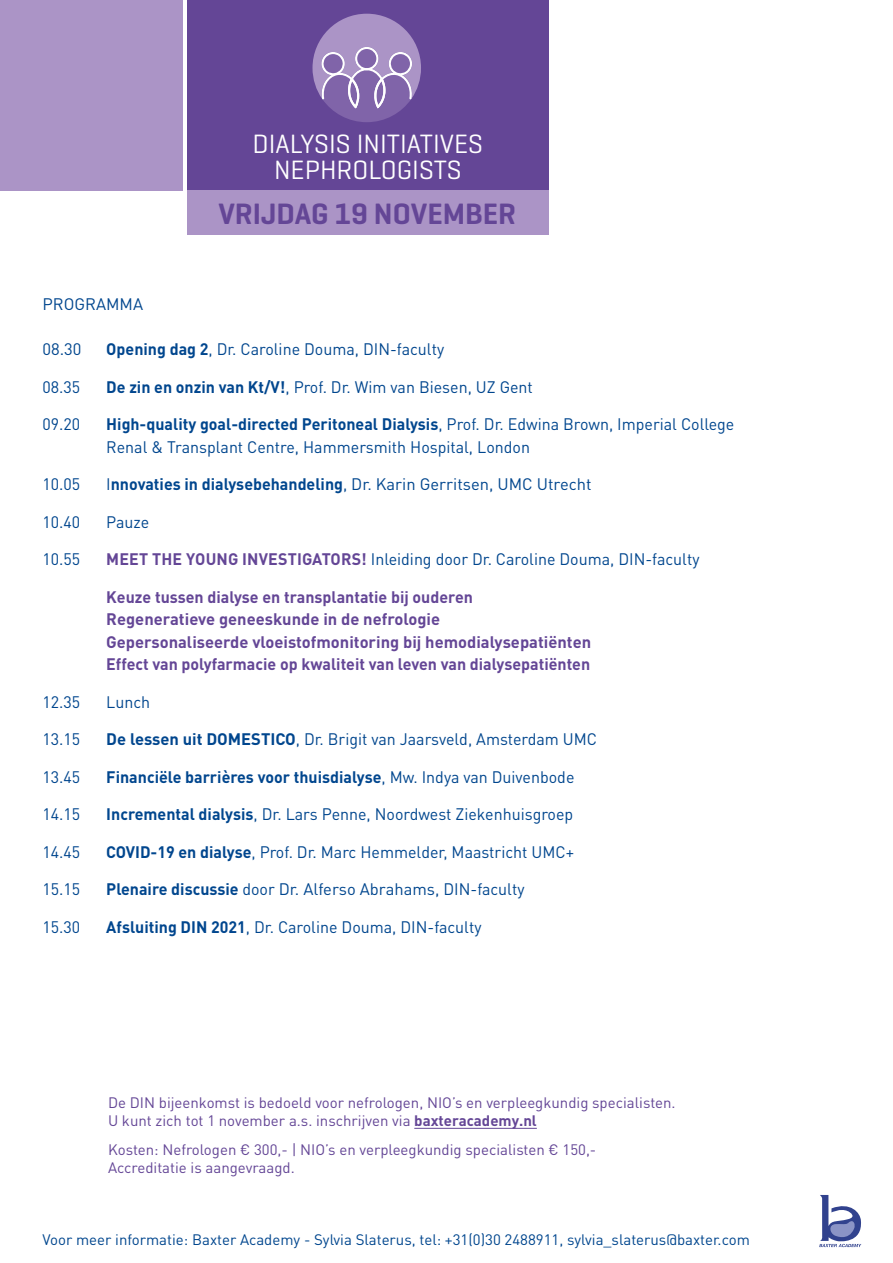
<style>
.page{position:relative;width:893px;height:1263px;background:#fff}
.page>*{position:absolute;margin:0;border:0;box-sizing:border-box;transform-origin:0 0}
.t1{font:600 30px "Geogrotesque";color:#644696}
.t2{font:27px/25.5px "Geogrotesque";color:#fff;text-align:center}
.t3{font:16.5px/22.5px "DIN Pro";color:#00468e}
.t4{font:700 16.5px/22.5px "DIN Pro";color:#644696}
.t5{font:700 16.5px "DIN Pro";color:#00468e}
.t6{font:15px/18px "DIN Pro";color:#644696}
.t7{font:15px "DIN Pro";color:#00468e}
.s1{font-weight:700}
.s2{font-weight:700;color:#644696}
.s3{font-weight:400}
</style>
<div class="page">
<svg style="left:819px;top:1195px;width:43px;height:52px"></svg>
<div style="left:0;top:0;width:183px;height:190px;background:#ab94c6"></div>
<div style="left:187px;top:0;width:362px;height:190px;background:#644696"></div>
<svg style="left:312px;top:14px;width:109px;height:108px"></svg>
<div style="left:187px;top:190px;width:362px;height:45px;background:#ab94c6"></div>
<hr style="left:414px;top:1128px;width:123px;height:1px;background:#644696">
<h2 class="t2" style="left:252px;top:131px;width:232px">DIALYSIS INITIATIVES<br>NEPHROLOGISTS</h2>
<h1 class="t1" style="left:218px;top:195px;width:299px">VRIJDAG 19 NOVEMBER</h1>
<p class="t3" style="left:43px;top:292px;width:102px">PROGRAMMA</p>
<p class="t3" style="left:43px;top:337px;width:40px">08.30</p>
<p class="t3" style="left:106px;top:337px;width:339px"><span class="s1">Opening dag 2</span>, Dr. Caroline Douma, DIN-faculty</p>
<p class="t3" style="left:43px;top:375px;width:39px">08.35</p>
<p class="t3" style="left:106px;top:375px;width:428px"><span class="s1">De zin en onzin van Kt/V!</span>, Prof. Dr. Wim van Biesen, UZ Gent</p>
<p class="t3" style="left:43px;top:412px;width:39px">09.20</p>
<p class="t3" style="left:106px;top:412px;width:630px"><span class="s1">High-quality goal-directed Peritoneal Dialysis</span>, Prof. Dr. Edwina Brown, Imperial College<br>Renal &amp; Transplant Centre, Hammersmith Hospital, London</p>
<p class="t3" style="left:43px;top:472px;width:39px">10.05</p>
<p class="t3" style="left:106px;top:472px;width:487px">I<span class="s1">nnovaties in dialysebehandeling</span>, Dr. Karin Gerritsen, UMC Utrecht</p>
<p class="t3" style="left:43px;top:510px;width:39px">10.40</p>
<p class="t3" style="left:106px;top:510px;width:45px">Pauze</p>
<p class="t3" style="left:43px;top:547px;width:39px">10.55</p>
<p class="t3" style="left:106px;top:547px;width:595px"><span class="s2">MEET THE YOUNG INVESTIGATORS!</span> Inleiding door Dr. Caroline Douma, DIN-faculty</p>
<p class="t4" style="left:106px;top:585px;width:486px">Keuze tussen dialyse en transplantatie bij ouderen<br>Regeneratieve geneeskunde in de nefrologie<br>Gepersonaliseerde vloeistofmonitoring bij hemodialysepatiënten Effect van polyfarmacie op kwaliteit van leven van dialysepatiënten</p>
<p class="t3" style="left:43px;top:690px;width:39px">12.35</p>
<p class="t3" style="left:106px;top:690px;width:45px">Lunch</p>
<p class="t3" style="left:43px;top:727px;width:39px">13.15</p>
<p class="t3" style="left:106px;top:727px;width:492px"><span class="s1">De lessen uit DOMESTICO</span>, Dr. Brigit van Jaarsveld, Amsterdam UMC</p>
<p class="t3" style="left:43px;top:765px;width:39px">13.45</p>
<p class="t5" style="left:106px;top:766px;width:470px">Financiële barrières voor thuisdialyse<span class="s3">, Mw. Indya van Duivenbode</span></p>
<p class="t3" style="left:43px;top:802px;width:39px">14.15</p>
<p class="t3" style="left:106px;top:802px;width:468px"><span class="s1">Incremental dialysis</span>, Dr. Lars Penne, Noordwest Ziekenhuisgroep</p>
<p class="t3" style="left:43px;top:840px;width:39px">14.45</p>
<p class="t3" style="left:106px;top:840px;width:469px"><span class="s1">COVID-19 en dialyse</span>, Prof. Dr. Marc Hemmelder, Maastricht UMC+</p>
<p class="t3" style="left:43px;top:877px;width:39px">15.15</p>
<p class="t3" style="left:106px;top:877px;width:420px"><span class="s1">Plenaire discussie</span> door Dr. Alferso Abrahams, DIN-faculty</p>
<p class="t3" style="left:43px;top:915px;width:39px">15.30</p>
<p class="t3" style="left:106px;top:915px;width:377px"><span class="s1">Afsluiting DIN 2021</span>, Dr. Caroline Douma, DIN-faculty</p>
<p class="t6" style="left:108px;top:1093px;width:569px">De DIN bijeenkomst is bedoeld voor nefrologen, NIO’s en verpleegkundig specialisten.<br>U kunt zich tot 1 november a.s. inschrijven via <span class="s1">baxteracademy.nl</span></p>
<p class="t6" style="left:108px;top:1140px;width:490px">Kosten: Nefrologen € 300,- | NIO’s en verpleegkundig specialisten € 150,-<br>Accreditatie is aangevraagd.</p>
<p class="t7" style="left:43px;top:1229px;width:709px">Voor meer informatie: Baxter Academy - Sylvia Slaterus, tel: +31(0)30 2488911, sylvia_slaterus@baxter.com</p>
</div>
